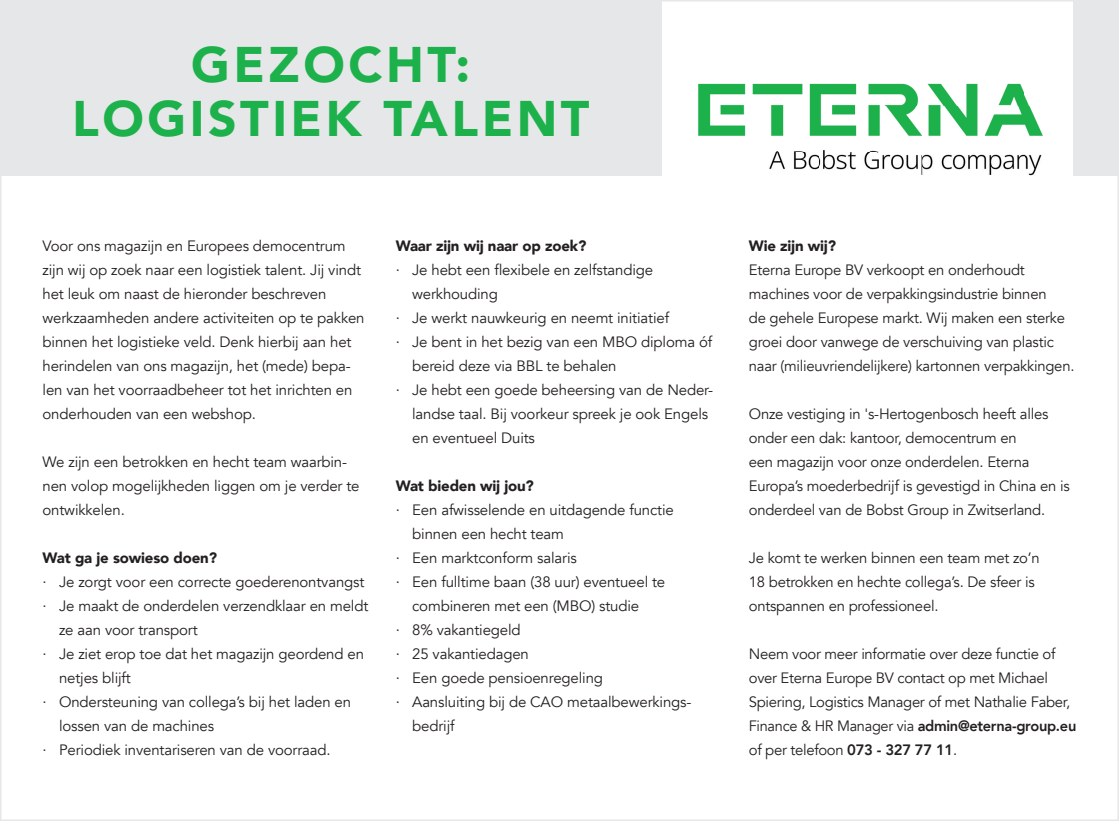
<style>
.page{position:relative;width:1119px;height:821px;background:#fff}
.page>*{position:absolute;margin:0;border:0;box-sizing:border-box;transform-origin:0 0}
.t1{font:900 49.95px/53.4px "Avenir";letter-spacing:.07em;color:#1db14c;text-align:center}
.t2{font:15px/24px "Avenir";letter-spacing:-.01em;color:#231f20}
.t3{font:900 15px "Avenir";letter-spacing:-.01em;color:#231f20}
.s1{font-weight:800}
</style>
<div class="page">
<div style="left:0;top:0;width:661px;height:175px;background:#e6e7e9"></div>
<div style="left:1073px;top:0;width:45px;height:175px;background:#e6e7e9"></div>
<img style="left:698px;top:83px;width:345px;height:69px">
<img style="left:769px;top:152px;width:306px;height:24px">
<img style="left:1073px;top:152px;width:2px;height:23px">
<h1 class="t1" style="left:72px;top:37px;width:519px">GEZOCHT:<br>LOGISTIEK TALENT</h1>
<p class="t2" style="left:43px;top:234px;width:323px">Voor ons magazijn en Europees democentrum zijn wij op zoek naar een logistiek talent. Jij vindt het leuk om naast de hieronder beschreven werkzaamheden andere activiteiten op te pakken binnen het logistieke veld. Denk hierbij aan het herindelen van ons magazijn, het (mede) bepa&shy;len van het voorraadbeheer tot het inrichten en onderhouden van een webshop.</p>
<p class="t2" style="left:43px;top:450px;width:318px">We zijn een betrokken en hecht team waarbin&shy;nen volop mogelijkheden liggen om je verder te ontwikkelen.</p>
<p class="t3" style="left:43px;top:545px;width:176px">Wat ga je sowieso doen?</p>
<p class="t2" style="left:43px;top:570px;width:323px">· Je zorgt voor een correcte goederenontvangst</p>
<p class="t2" style="left:43px;top:594px;width:327px">· Je maakt de onderdelen verzendklaar en meldt</p>
<p class="t2" style="left:59px;top:618px;width:140px">ze aan voor transport</p>
<p class="t2" style="left:43px;top:642px;width:323px">· Je ziet erop toe dat het magazijn geordend en</p>
<p class="t2" style="left:59px;top:666px;width:73px">netjes blijft</p>
<p class="t2" style="left:43px;top:690px;width:310px">· Ondersteuning van collega’s bij het laden en</p>
<p class="t2" style="left:59px;top:714px;width:156px">lossen van de machines</p>
<p class="t2" style="left:43px;top:738px;width:289px">· Periodiek inventariseren van de voorraad.</p>
<p class="t3" style="left:395px;top:233px;width:192px">Waar zĳn wĳ naar op zoek?</p>
<p class="t2" style="left:395px;top:258px;width:259px">· Je hebt een flexibele en zelfstandige</p>
<p class="t2" style="left:412px;top:282px;width:87px">werkhouding</p>
<p class="t2" style="left:395px;top:306px;width:275px">· Je werkt nauwkeurig en neemt initiatief</p>
<p class="t2" style="left:395px;top:330px;width:318px">· Je bent in het bezig van een MBO diploma óf</p>
<p class="t2" style="left:412px;top:354px;width:206px">bereid deze via BBL te behalen</p>
<p class="t2" style="left:395px;top:378px;width:319px">· Je hebt een goede beheersing van de Neder-</p>
<p class="t2" style="left:412px;top:402px;width:297px">landse taal. Bij voorkeur spreek je ook Engels</p>
<p class="t2" style="left:412px;top:426px;width:124px">en eventueel Duits</p>
<p class="t3" style="left:395px;top:473px;width:140px">Wat bieden wĳ jou?</p>
<p class="t2" style="left:395px;top:498px;width:279px">· Een afwisselende en uitdagende functie</p>
<p class="t2" style="left:412px;top:522px;width:153px">binnen een hecht team</p>
<p class="t2" style="left:395px;top:546px;width:183px">· Een marktconform salaris</p>
<p class="t2" style="left:395px;top:570px;width:271px">· Een fulltime baan (38 uur) eventueel te</p>
<p class="t2" style="left:412px;top:594px;width:228px">combineren met een (MBO) studie</p>
<p class="t2" style="left:395px;top:618px;width:126px">· 8% vakantiegeld</p>
<p class="t2" style="left:395px;top:642px;width:135px">· 25 vakantiedagen</p>
<p class="t2" style="left:395px;top:666px;width:209px">· Een goede pensioenregeling</p>
<p class="t2" style="left:395px;top:690px;width:297px">· Aansluiting bij de CAO metaalbewerkings-</p>
<p class="t2" style="left:412px;top:714px;width:44px">bedrijf</p>
<p class="t3" style="left:748px;top:233px;width:89px">Wie zĳn wĳ?</p>
<p class="t2" style="left:748px;top:258px;width:327px">Eterna Europe BV verkoopt en onderhoudt machines voor de verpakkingsindustrie binnen<br>de gehele Europese markt. Wij maken een sterke groei door vanwege de verschuiving van plastic naar (milieuvriendelijkere) kartonnen verpakkingen.</p>
<p class="t2" style="left:748px;top:402px;width:322px">Onze vestiging in 's-Hertogenbosch heeft alles onder een dak: kantoor, democentrum en<br>een magazijn voor onze onderdelen. Eterna Europa’s moederbedrijf is gevestigd in China en is onderdeel van de Bobst Group in Zwitserland.</p>
<p class="t2" style="left:748px;top:546px;width:292px">Je komt te werken binnen een team met zo’n<br>18 betrokken en hechte collega’s. De sfeer is ontspannen en professioneel.</p>
<p class="t2" style="left:748px;top:642px;width:329px">Neem voor meer informatie over deze functie of over Eterna Europe BV contact op met Michael Spiering, Logistics Manager of met Nathalie Faber, Finance &amp; HR Manager via <span class="s1">admin@eterna-group.eu </span>of per telefoon <span class="s1">073 - 327 77 11</span>.</p>
</div>
